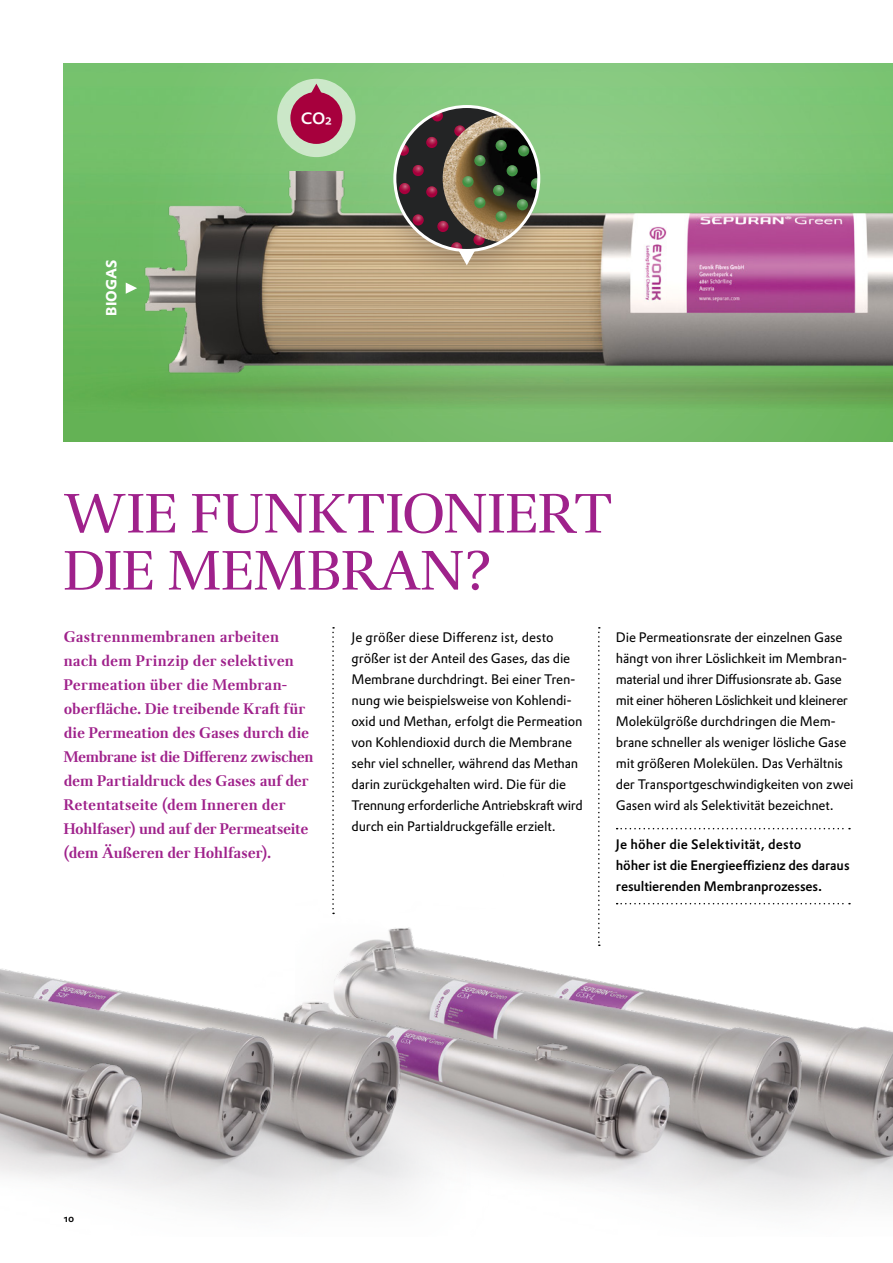
<style>
.page{position:relative;width:893px;height:1263px;background:#fff}
.page>*{position:absolute;margin:0;border:0;box-sizing:border-box;transform-origin:0 0}
.t1{font:54px/57px "Evonik Antares";letter-spacing:.005em;color:#9f218b}
.t2{font:500 16.2px "Evonik Prokyon";color:#fff}
.t3{font:500 15px/24px "Evonik Antares";letter-spacing:.005em;color:#9f218b}
.t4{font:700 14.4px "Evonik Prokyon";letter-spacing:.015em;color:#fff}
.t5{font:13.5px/21px "Evonik Prokyon";letter-spacing:-.015em;color:#000}
.t6{font:500 13.5px/21px "Evonik Prokyon";letter-spacing:-.01em;color:#000}
.t7{font:500 10.5px "Evonik Prokyon";color:#000}
</style>
<div class="page">
<img style="left:616px;top:827px;width:277px;height:375px">
<img style="left:503px;top:880px;width:285px;height:322px">
<img style="left:376px;top:927px;width:127px;height:272px">
<img style="left:259px;top:912px;width:117px;height:290px">
<img style="left:0;top:968px;width:259px;height:234px">
<svg style="left:63px;top:63px;width:830px;height:378px"></svg>
<img style="left:64px;top:171px;width:829px;height:232px">
<svg style="left:126px;top:283px;width:11px;height:11px"></svg>
<div style="left:367px;top:214px;width:199px;height:73px;background:#423632;opacity:.3"></div>
<svg style="left:395px;top:107px;width:144px;height:143px"></svg>
<div style="left:432px;top:110px;width:11px;height:11px;background:#a7003d;border-radius:50%"></div>
<svg style="left:432px;top:111px;width:10px;height:7px"></svg>
<img style="left:443px;top:115px;width:96px;height:10px">
<svg style="left:395px;top:125px;width:144px;height:140px"></svg>
<div style="left:393px;top:105px;width:147px;height:147px;border:3px solid #fff;border-radius:50%"></div>
<div style="left:277px;top:79px;width:79px;height:78px;background:#cce8c9;border-radius:50%"></div>
<div style="left:290px;top:92px;width:52px;height:52px;background:#a7003d;border-radius:50%"></div>
<svg style="left:311px;top:84px;width:11px;height:9px"></svg>
<svg style="left:332px;top:627px;width:2px;height:287px"></svg>
<svg style="left:598px;top:627px;width:2px;height:319px"></svg>
<svg style="left:617px;top:828px;width:233px;height:1px"></svg>
<svg style="left:617px;top:903px;width:233px;height:1px"></svg>
<p class="t4" style="left:100px;top:316px;width:58px;rotate:-90deg">BIOGAS</p>
<p class="t2" style="left:301px;top:105px;width:33px">CO2</p>
<h1 class="t1" style="left:64px;top:481px;width:550px">WIE FUNKTIONIERT<br>DIE MEMBRAN?</h1>
<p class="t3" style="left:64px;top:623px;width:251px">Gastrennmembranen arbeiten nach dem Prinzip der selektiven Permeation über die Membran&shy;oberfläche. Die treibende Kraft für die Permeation des Gases durch die Membrane ist die Differenz zwischen dem Partialdruck des Gases auf der Retentatseite (dem Inneren der Hohlfaser) und auf der Permeatseite (dem Äußeren der Hohlfaser).</p>
<p class="t5" style="left:351px;top:626px;width:233px">Je größer diese Differenz ist, desto größer ist der Anteil des Gases, das die Membrane durchdringt. Bei einer Tren&shy;nung wie beispielsweise von Kohlendi&shy;oxid und Methan, erfolgt die Permeation von Kohlendioxid durch die Membrane sehr viel schneller, während das Methan darin zurückgehalten wird. Die für die Trennung erforderliche Antriebskraft wird durch ein Partialdruckgefälle erzielt.</p>
<p class="t5" style="left:616px;top:626px;width:239px">Die Permeationsrate der einzelnen Gase hängt von ihrer Löslichkeit im Membran&shy;material und ihrer Diffusionsrate ab. Gase mit einer höheren Löslichkeit und kleinerer Molekülgröße durchdringen die Mem&shy;brane schneller als weniger lösliche Gase mit größeren Molekülen. Das Verhältnis der Transportgeschwindigkeiten von zwei Gasen wird als Selektivität bezeichnet.</p>
<p class="t6" style="left:616px;top:833px;width:235px">Je höher die Selektivität, desto<br>höher ist die Energieeffizienz des daraus resultierenden Membranprozesses.</p>
<p class="t7" style="left:64px;top:1210px;width:12px">10</p>
</div>
